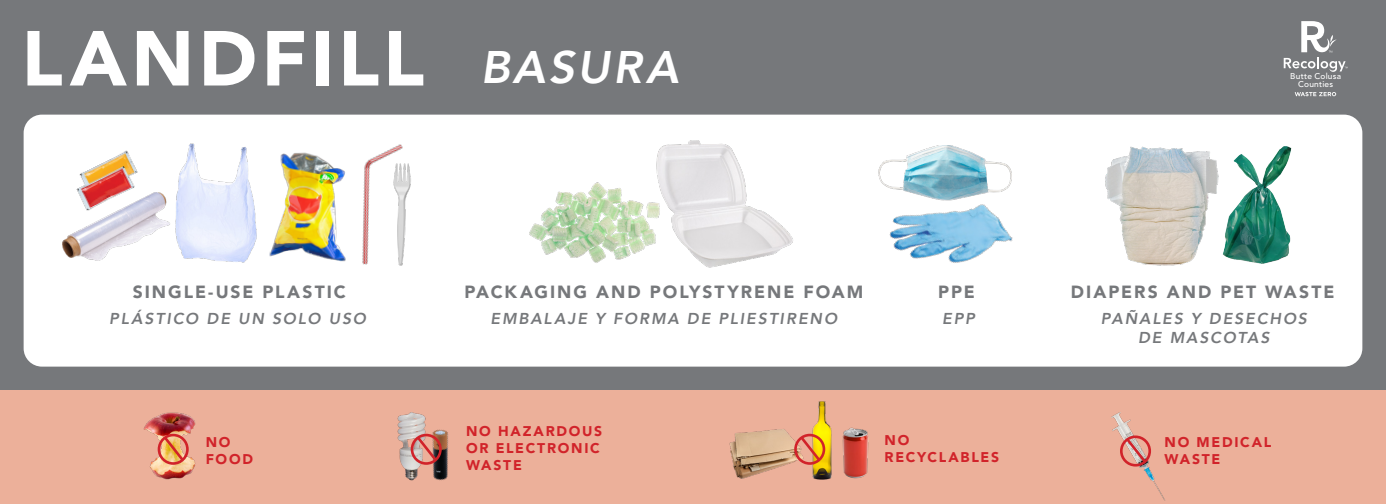
<style>
.page{position:relative;width:1386px;height:504px;background:#fff}
.page>*{position:absolute;margin:0;border:0;box-sizing:border-box;transform-origin:0 0}
.t1{font:900 77px "Avenir LT Std";letter-spacing:.055em;color:#fff}
.Item_Names{font:900 17.5px "Avenir LT Std";letter-spacing:.115em;color:#76787b}
.Items_Spanish{font:italic 800 15.75px/18.9px "Avenir";letter-spacing:.12em;color:#76787b;text-align:center}
.NO_Items{font:900 14px/16.8px "Avenir LT Std";letter-spacing:.125em;color:#d1232a}
.Operating_Company_Name__2_Lines{font:500 8.4px "Avenir LT Std";letter-spacing:.03em;color:#fff}
.s1{font-family:"Avenir";font-weight:800;font-style:italic;font-size:45.5px}
</style>
<div class="page">
<div style="left:0;top:0;width:1386px;height:440px;background:#76787b"></div>
<div style="left:0;top:390px;width:1386px;height:114px;background:#ecb09a"></div>
<div style="left:24px;top:115px;width:1338px;height:252px;background:#fff;border-radius:18px"></div>
<img style="left:1105px;top:146px;width:114px;height:120px">
<img style="left:1223px;top:147px;width:68px;height:116px">
<img style="left:529px;top:182px;width:122px;height:81px">
<img style="left:651px;top:140px;width:142px;height:128px">
<img style="left:270px;top:152px;width:52px;height:106px">
<img style="left:76px;top:150px;width:62px;height:42px">
<img style="left:63px;top:192px;width:107px;height:69px">
<img style="left:175px;top:143px;width:82px;height:120px">
<img style="left:889px;top:204px;width:124px;height:59px">
<img style="left:878px;top:145px;width:134px;height:56px">
<img style="left:430px;top:429px;width:19px;height:52px">
<img style="left:397px;top:412px;width:31px;height:69px">
<div style="left:411px;top:434px;width:31px;height:31px;border:3px solid #d1232a;border-radius:50%"></div>
<svg style="left:414px;top:434px;width:26px;height:30px"></svg>
<img style="left:144px;top:412px;width:52px;height:67px">
<div style="left:158px;top:434px;width:31px;height:31px;border:3px solid #d1232a;border-radius:50%"></div>
<svg style="left:161px;top:434px;width:26px;height:30px"></svg>
<img style="left:1111px;top:412px;width:55px;height:89px">
<div style="left:1120px;top:436px;width:31px;height:31px;border:3px solid #d1232a;border-radius:50%"></div>
<svg style="left:1124px;top:436px;width:25px;height:30px"></svg>
<img style="left:729px;top:429px;width:77px;height:50px">
<img style="left:810px;top:401px;width:22px;height:79px">
<img style="left:843px;top:427px;width:26px;height:52px">
<div style="left:794px;top:434px;width:31px;height:31px;border:3px solid #d1232a;border-radius:50%"></div>
<svg style="left:798px;top:434px;width:25px;height:30px"></svg>
<img style="left:322px;top:144px;width:89px;height:122px">
<svg style="left:1295px;top:92px;width:41px;height:4px"></svg>
<svg style="left:1284px;top:21px;width:64px;height:51px"></svg>
<h1 class="t1" style="left:21px;top:12px;width:659px">LANDFILL <span class="s1">BASURA</span></h1>
<p class="Operating_Company_Name__2_Lines" style="left:1290px;top:71px;width:52px">Butte Colusa</p>
<p class="Operating_Company_Name__2_Lines" style="left:1298px;top:79px;width:37px">Counties</p>
<p class="Item_Names" style="left:133px;top:281px;width:215px">SINGLE-USE PLASTIC</p>
<p class="Item_Names" style="left:464px;top:281px;width:400px">PACKAGING AND POLYSTYRENE FOAM</p>
<p class="Item_Names" style="left:938px;top:281px;width:38px">PPE</p>
<p class="Item_Names" style="left:1071px;top:281px;width:265px">DIAPERS AND PET WASTE</p>
<p class="Items_Spanish" style="left:109px;top:309px;width:258px">PLÁSTICO DE UN SOLO USO</p>
<p class="Items_Spanish" style="left:942px;top:309px;width:34px">EPP</p>
<p class="Items_Spanish" style="left:1101px;top:309px;width:208px">PAÑALES Y DESECHOS<br>DE MASCOTAS</p>
<p class="Items_Spanish" style="left:490px;top:309px;width:348px">EMBALAJE Y FORMA DE PLIESTIRENO</p>
<p class="NO_Items" style="left:466px;top:423px;width:138px">NO HAZARDOUS</p>
<p class="NO_Items" style="left:466px;top:440px;width:135px">OR ELECTRONIC<br>WASTE</p>
<p class="NO_Items" style="left:885px;top:432px;width:26px">NO</p>
<p class="NO_Items" style="left:885px;top:449px;width:116px">RECYCLABLES</p>
<p class="NO_Items" style="left:206px;top:434px;width:49px">NO<br>FOOD</p>
<p class="NO_Items" style="left:1165px;top:434px;width:108px">NO MEDICAL</p>
<p class="NO_Items" style="left:1165px;top:450px;width:57px">WASTE</p>
</div>
